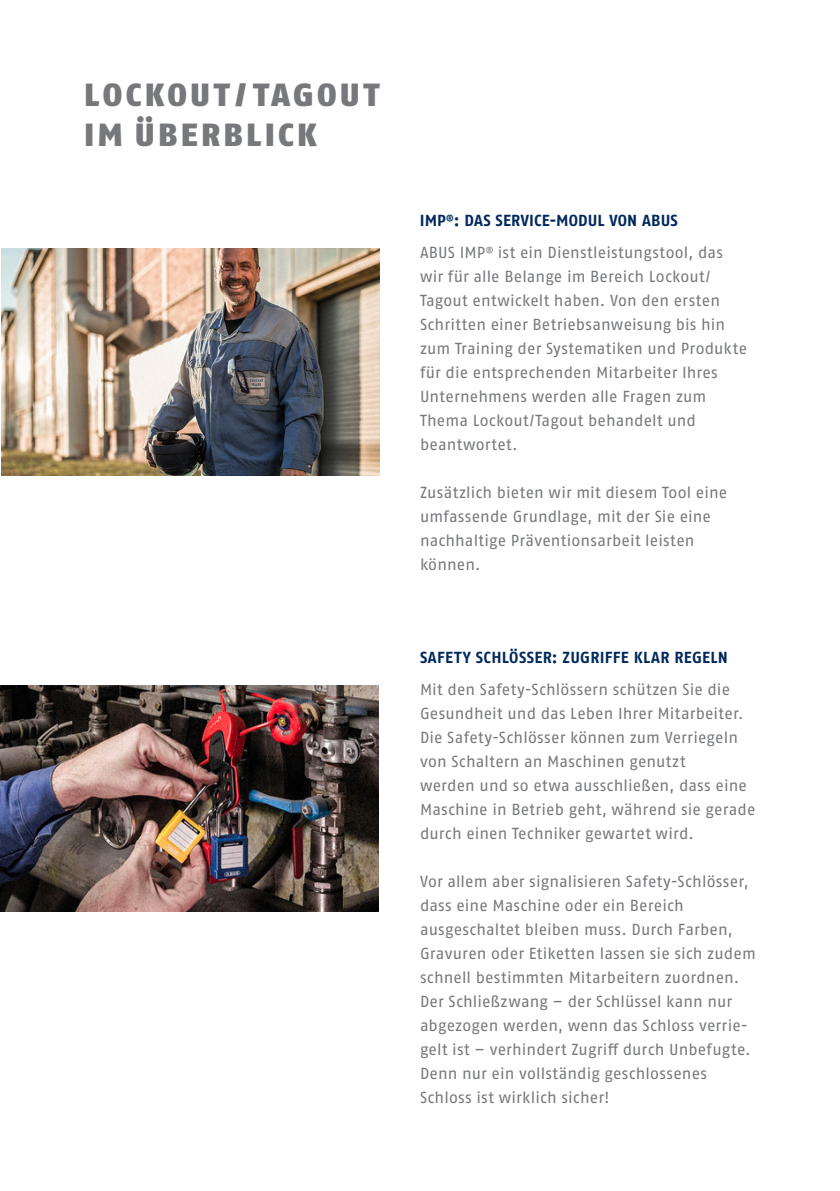
<style>
.page{position:relative;width:840px;height:1191px;background:#fff}
.page>*{position:absolute;margin:0;border:0;box-sizing:border-box;transform-origin:0 0}
.t1{font:900 32px/40px "ABUS Fago Pro";letter-spacing:.1em;color:#76787b}
.t2{font:16px/24px "ABUS Fago Pro";letter-spacing:.01em;color:#76787b}
.t3{font:700 16px "ABUS Fago Pro";letter-spacing:.025em;color:#00285b}
.s1{font-weight:700;color:#00285b}
</style>
<div class="page">
<img style="left:0;top:685px;width:378px;height:227px">
<img style="left:1px;top:248px;width:378px;height:227px">
<h1 class="t1" style="left:84px;top:75px;width:296px">LOCKOUT/TAGOUT<br>IM ÜBERBLICK</h1>
<p class="t2" style="left:420px;top:205px;width:304px;line-height:32px"><span class="s1">IMP</span><sup>®</sup><span class="s1">: DAS SERVICE-MODUL VON ABUS<br></span>ABUS IMP<sup>®</sup> ist ein Dienstleistungstool, das</p>
<p class="t2" style="left:420px;top:265px;width:328px">wir für alle Belange im Bereich Lockout/ Tagout entwickelt haben. Von den ersten Schritten einer Betriebsanweisung bis hin zum Training der Systematiken und Produkte für die entsprechenden Mitarbeiter Ihres Unternehmens werden alle Fragen zum Thema Lockout/Tagout behandelt und beantwortet.</p>
<p class="t2" style="left:420px;top:481px;width:308px">Zusätzlich bieten wir mit diesem Tool eine umfassende Grundlage, mit der Sie eine nachhaltige Präventionsarbeit leisten können.</p>
<p class="t3" style="left:420px;top:647px;width:309px">SAFETY SCHLÖSSER: ZUGRIFFE KLAR REGELN</p>
<p class="t2" style="left:420px;top:677px;width:337px">Mit den Safety-Schlössern schützen Sie die Gesundheit und das Leben Ihrer Mitarbeiter.<br>Die Safety-Schlösser können zum Verriegeln von Schaltern an Maschinen genutzt<br>werden und so etwa ausschließen, dass eine Maschine in Betrieb geht, während sie gerade durch einen Techniker gewartet wird.</p>
<p class="t2" style="left:420px;top:869px;width:337px">Vor allem aber signalisieren Safety-Schlösser, dass eine Maschine oder ein Bereich ausgeschaltet bleiben muss. Durch Farben, Gravuren oder Etiketten lassen sie sich zudem schnell bestimmten Mitarbeitern zuordnen.<br>Der Schließzwang – der Schlüssel kann nur abgezogen werden, wenn das Schloss verrie&shy;gelt ist – verhindert Zugriff durch Unbefugte.<br>Denn nur ein vollständig geschlossenes Schloss ist wirklich sicher!</p>
</div>
